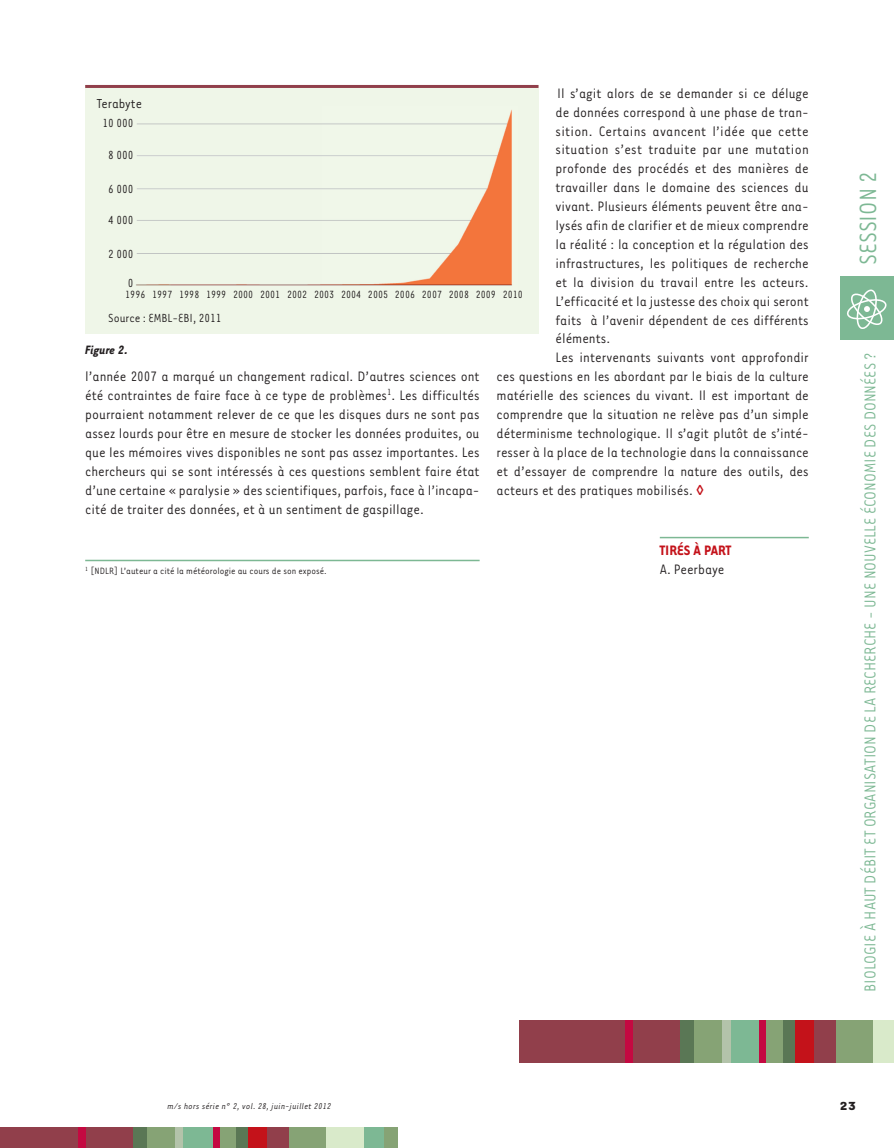
<style>
.page{position:relative;width:894px;height:1148px;background:#fff}
.page>*{position:absolute;margin:0;border:0;box-sizing:border-box;transform-origin:0 0}
.t1{font:27px "Tarzana Narrow";color:#7db894}
.t2{font:18px "Tarzana Narrow";color:#7db894}
.t3{font:15.75px/18.9px "Tarzana Narrow";color:#231f20;text-align:justify}
.t4{font:15.75px "Tarzana Narrow";letter-spacing:.02em;color:#231f20}
.t5{font:700 15.75px "Tarzana Narrow";color:#c4121a}
.t6{font:15px "Tarzana Narrow";color:#231f20}
.t7{font:italic 700 13.95px "Tarzana Narrow";color:#231f20}
.t8{font:13.5px "Tarzana Narrow";color:#231f20}
.t9{font:700 13.5px "Tarzana Wide";color:#231f20}
.t10{font:12px "Tarzana Narrow";color:#231f20}
.t11{font:10.5px "Tarzana Narrow";color:#231f20}
.t12{font:italic 9.75px "Tarzana Narrow";letter-spacing:.025em;color:#231f20}
</style>
<div class="page">
<div style="left:840px;top:276px;width:53px;height:64px;background:#7db894"></div>
<svg style="left:847px;top:289px;width:40px;height:40px"></svg>
<div style="left:0;top:1127px;width:134px;height:21px;background:#913f4b"></div>
<div style="left:235px;top:1127px;width:13px;height:21px;background:#5a7755"></div>
<div style="left:78px;top:1127px;width:7px;height:21px;background:#c40941"></div>
<div style="left:133px;top:1127px;width:22px;height:21px;background:#5a7755"></div>
<div style="left:147px;top:1127px;width:30px;height:21px;background:#86a375"></div>
<div style="left:175px;top:1127px;width:9px;height:21px;background:#b3c3aa"></div>
<div style="left:183px;top:1127px;width:30px;height:21px;background:#7db894"></div>
<div style="left:217px;top:1127px;width:19px;height:21px;background:#86a375"></div>
<div style="left:213px;top:1127px;width:6px;height:21px;background:#c40941"></div>
<div style="left:248px;top:1127px;width:27px;height:21px;background:#c4121a"></div>
<div style="left:287px;top:1127px;width:39px;height:21px;background:#86a375"></div>
<div style="left:267px;top:1127px;width:21px;height:21px;background:#913f4b"></div>
<div style="left:326px;top:1127px;width:38px;height:21px;background:#d9eaca"></div>
<div style="left:364px;top:1127px;width:20px;height:21px;background:#7db894"></div>
<div style="left:383px;top:1127px;width:14px;height:21px;background:#86a375"></div>
<hr style="left:85px;top:560px;width:394px;height:1px;background:#7db894">
<hr style="left:659px;top:537px;width:149px;height:1px;background:#7db894">
<div style="left:85px;top:85px;width:453px;height:249px;background:#eff6e8"></div>
<img style="left:136px;top:110px;width:376px;height:176px">
<hr style="left:85px;top:85px;width:453px;height:3px;background:#913f4b">
<div style="left:519px;top:1020px;width:162px;height:43px;background:#913f4b"></div>
<div style="left:680px;top:1020px;width:21px;height:43px;background:#5a7755"></div>
<div style="left:781px;top:1020px;width:14px;height:43px;background:#5a7755"></div>
<div style="left:693px;top:1020px;width:30px;height:43px;background:#86a375"></div>
<div style="left:730px;top:1020px;width:29px;height:43px;background:#7db894"></div>
<div style="left:764px;top:1020px;width:18px;height:43px;background:#86a375"></div>
<div style="left:833px;top:1020px;width:39px;height:43px;background:#86a375"></div>
<div style="left:872px;top:1020px;width:21px;height:43px;background:#d9eaca"></div>
<div style="left:722px;top:1020px;width:8px;height:43px;background:#b3c3aa"></div>
<div style="left:625px;top:1020px;width:7px;height:43px;background:#c40941"></div>
<div style="left:759px;top:1020px;width:6px;height:43px;background:#c40941"></div>
<div style="left:795px;top:1020px;width:27px;height:43px;background:#c4121a"></div>
<div style="left:813px;top:1020px;width:21px;height:43px;background:#913f4b"></div>
<p class="t3" style="left:556px;top:85px;width:253px">Il s’agit alors de se demander si ce déluge</p>
<p class="t3" style="left:555px;top:104px;width:254px">de données correspond à une phase de tran-</p>
<p class="t3" style="left:555px;top:123px;width:255px">sition. Certains avancent l’idée que cette</p>
<p class="t4" style="left:555px;top:145px;width:255px">situation s’est traduite par une mutation</p>
<p class="t3" style="left:555px;top:161px;width:255px">profonde des procédés et des manières de</p>
<p class="t3" style="left:555px;top:179px;width:254px">travailler dans le domaine des sciences du</p>
<p class="t3" style="left:555px;top:198px;width:254px">vivant. Plusieurs éléments peuvent être ana-</p>
<p class="t3" style="left:555px;top:217px;width:254px">lysés afin de clarifier et de mieux comprendre</p>
<p class="t3" style="left:555px;top:236px;width:254px">la réalité : la conception et la régulation des</p>
<p class="t3" style="left:555px;top:255px;width:254px">infrastructures, les politiques de recherche</p>
<p class="t3" style="left:555px;top:274px;width:254px">et la division du travail entre les acteurs.</p>
<p class="t3" style="left:555px;top:293px;width:255px">L’efficacité et la justesse des choix qui seront</p>
<p class="t3" style="left:555px;top:312px;width:254px">faits à l’avenir dépendent de ces différents</p>
<p class="t3" style="left:555px;top:331px;width:56px">éléments.</p>
<p class="t3" style="left:555px;top:350px;width:254px">Les intervenants suivants vont approfondir</p>
<p class="t3" style="left:496px;top:368px;width:313px">ces questions en les abordant par le biais de la culture</p>
<p class="t3" style="left:496px;top:387px;width:313px">matérielle des sciences du vivant. Il est important de</p>
<p class="t3" style="left:496px;top:406px;width:313px">comprendre que la situation ne relève pas d’un simple</p>
<p class="t3" style="left:496px;top:425px;width:313px">déterminisme technologique. Il s’agit plutôt de s’inté-</p>
<p class="t3" style="left:496px;top:444px;width:313px">resser à la place de la technologie dans la connaissance</p>
<p class="t3" style="left:496px;top:463px;width:313px">et d’essayer de comprendre la nature des outils, des</p>
<p class="t3" style="left:496px;top:482px;width:197px">acteurs et des pratiques mobilisés.</p>
<p class="t6" style="left:97px;top:99px;width:47px">Terabyte</p>
<p class="t8" style="left:103px;top:119px;width:32px">10 000</p>
<p class="t8" style="left:108px;top:151px;width:27px">8 000</p>
<p class="t8" style="left:108px;top:185px;width:27px">6 000</p>
<p class="t8" style="left:108px;top:216px;width:27px">4 000</p>
<p class="t8" style="left:108px;top:249px;width:27px">2 000</p>
<p class="t8" style="left:128px;top:279px;width:7px">0</p>
<p class="t8" style="left:108px;top:314px;width:115px">Source : EMBL-EBI, 2011</p>
<p class="t7" style="left:85px;top:345px;width:45px">Figure 2.</p>
<p class="t10" style="left:125px;top:290px;width:102px">1996 1997 1998 1999</p>
<p class="t10" style="left:260px;top:290px;width:22px">2001</p>
<p class="t10" style="left:233px;top:290px;width:22px">2000</p>
<p class="t10" style="left:287px;top:290px;width:237px">2002 2003 2004 2005 2006 2007 2008 2009 2010</p>
<p class="t3" style="left:85px;top:368px;width:396px">l’année 2007 a marqué un changement radical. D’autres sciences ont été contraintes de faire face à ce type de problèmes<sup>1</sup>. Les difficultés pourraient notamment relever de ce que les disques durs ne sont pas assez lourds pour être en mesure de stocker les données produites, ou que les mémoires vives disponibles ne sont pas assez importantes. Les chercheurs qui se sont intéressés à ces questions semblent faire état d’une certaine « paralysie » des scientifiques, parfois, face à l’incapa&shy;cité de traiter des données, et à un sentiment de gaspillage.</p>
<p class="t11" style="left:85px;top:567px;width:243px"><sup>1</sup> [NDLR] L’auteur a cité la météorologie au cours de son exposé.</p>
<p class="t5" style="left:659px;top:545px;width:73px">TIRÉS À PART</p>
<p class="t3" style="left:659px;top:561px;width:66px">A. Peerbaye</p>
<h1 class="t1" style="left:858px;top:265px;width:95px;rotate:-90deg">SESSION 2</h1>
<p class="t2" style="left:863px;top:992px;width:641px;rotate:-90deg">BIOLOGIE À HAUT DÉBIT ET ORGANISATION DE LA RECHERCHE - UNE NOUVELLE ÉCONOMIE DES DONNÉES ?</p>
<p class="t12" style="left:167px;top:1103px;width:165px">m/s hors série n° 2, vol. 28, juin-juillet 2012</p>
<p class="t9" style="left:839px;top:1101px;width:18px">23</p>
</div>
